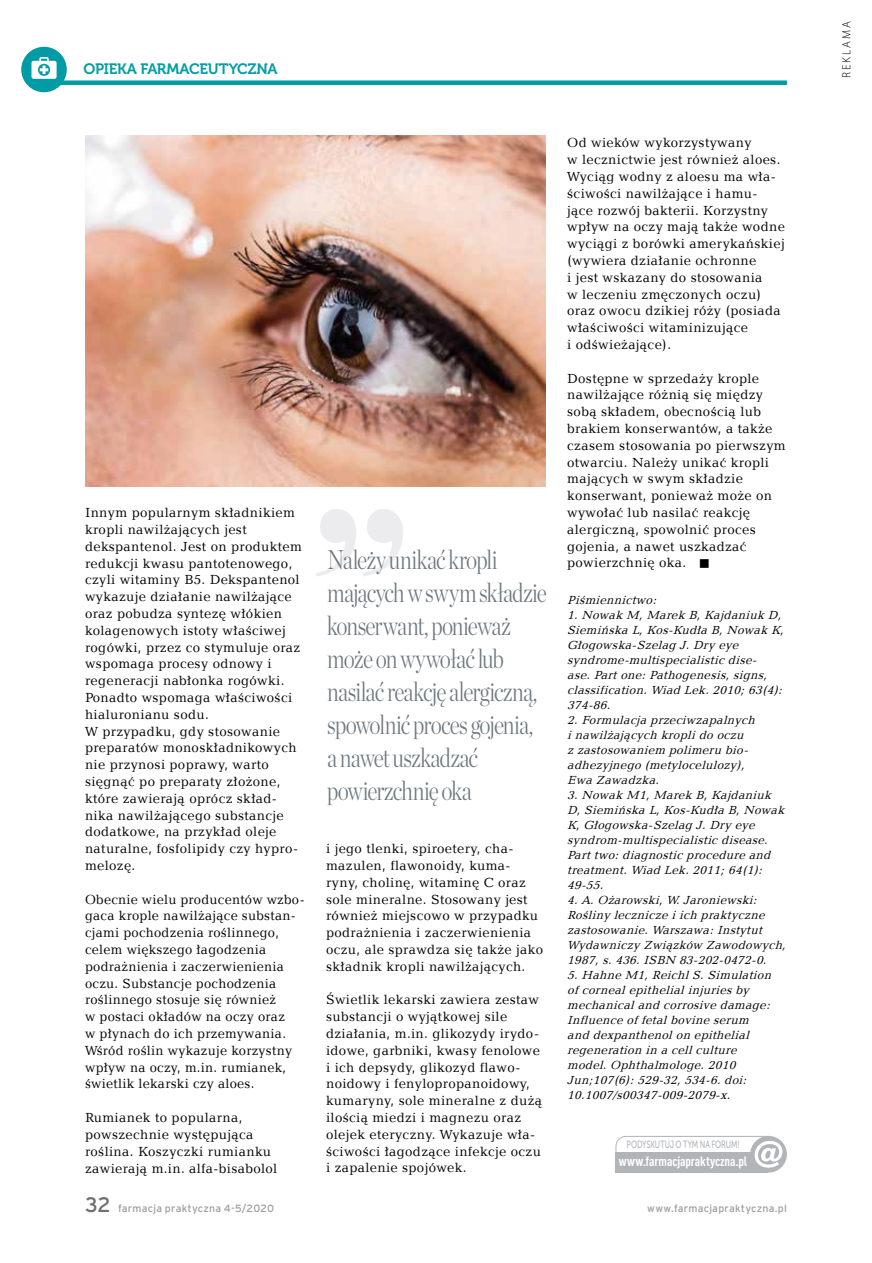
<style>
.page{position:relative;width:872px;height:1263px;background:#fff}
.page>*{position:absolute;margin:0;border:0;box-sizing:border-box;transform-origin:0 0}
.t1{font:italic 212.7px "Bauer Bodni Blk EU";color:#ececee}
.t2{font:300 27px/33px "Chronicle Disp Cond";letter-spacing:-.035em;color:#6c787f;scale:.93 1}
.t3{font:21px "Interstate PL";color:#706f6f}
.t4{font:15px "Museo 700";letter-spacing:-.02em;color:#009ea4}
.t5{font:13.5px/16.8px "Candida EU";letter-spacing:.025em;color:#000}
.t6{font:700 13.35px "DIN Cond";letter-spacing:-.01em;color:#fff}
.t7{font:italic 12px/15px "Candida EU";letter-spacing:.025em;color:#000}
.t8{font:300 12px "Myriad Pro";color:#000}
.t9{font:10.5px "Interstate PL";letter-spacing:.02em;color:#9d9d9c}
.t10{font:10.5px "Museo Sans 500";letter-spacing:-.015em;color:#b1b5ba;scale:.71 1}
</style>
<div class="page">
<div style="left:615px;top:1152px;width:153px;height:20px;background:#b1b5ba"></div>
<div style="left:750px;top:1136px;width:37px;height:36px;background:#b1b5ba;border-radius:50%"></div>
<svg style="left:615px;top:1135px;width:167px;height:32px"></svg>
<div style="left:60px;top:80px;width:727px;height:5px;background:#009ba4"></div>
<div style="left:21px;top:47px;width:46px;height:45px;background:#009ba4;border-radius:50%"></div>
<svg style="left:31px;top:57px;width:26px;height:22px"></svg>
<img style="left:85px;top:135px;width:461px;height:351px">
<p class="t4" style="left:84px;top:60px;width:195px">OPIEKA FARMACEUTYCZNA</p>
<p class="t5" style="left:85px;top:504px;width:218px">Innym popularnym składnikiem kropli nawilżających jest dekspantenol. Jest on produktem redukcji kwasu pantotenowego, czyli witaminy B5. Dekspantenol wykazuje działanie nawilżające oraz pobudza syntezę włókien kolagenowych istoty właściwej rogówki, przez co stymuluje oraz wspomaga procesy odnowy i regeneracji nabłonka rogówki.<br>Ponadto wspomaga właściwości hialuronianu sodu.<br>W przypadku, gdy stosowanie preparatów monoskładnikowych nie przynosi poprawy, warto sięgnąć po preparaty złożone, które zawierają oprócz skład&shy;nika nawilżającego substancje dodatkowe, na przykład oleje naturalne, fosfolipidy czy hypro&shy;melozę.</p>
<p class="t5" style="left:85px;top:890px;width:221px">Obecnie wielu producentów wzbo&shy;gaca krople nawilżające substan&shy;cjami pochodzenia roślinnego, celem większego łagodzenia podrażnienia i zaczerwienienia oczu. Substancje pochodzenia roślinnego stosuje się również<br>w postaci okładów na oczy oraz<br>w płynach do ich przemywania.<br>Wśród roślin wykazuje korzystny wpływ na oczy, m.in. rumianek, świetlik lekarski czy aloes.</p>
<p class="t5" style="left:85px;top:1109px;width:194px">Rumianek to popularna, powszechnie występująca roślina. Koszyczki rumianku zawierają m.in. alfa-bisabolol</p>
<h1 class="t1" style="left:297px;top:450px;width:107px">”</h1>
<h2 class="t2" style="left:327px;top:541px;width:238px">Należy unikać kropli mających w swym składzie konserwant, ponieważ może on wywołać lub nasilać reakcję alergiczną, spowolnić proces gojenia, a nawet uszkadzać powierzchnię oka</h2>
<p class="t5" style="left:326px;top:840px;width:218px">i jego tlenki, spiroetery, cha&shy;mazulen, flawonoidy, kuma&shy;ryny, cholinę, witaminę C oraz sole mineralne. Stosowany jest również miejscowo w przypadku podrażnienia i zaczerwienienia oczu, ale sprawdza się także jako składnik kropli nawilżających.</p>
<p class="t5" style="left:326px;top:991px;width:217px">Świetlik lekarski zawiera zestaw substancji o wyjątkowej sile działania, m.in. glikozydy irydo&shy;idowe, garbniki, kwasy fenolowe i ich depsydy, glikozyd flawo&shy;noidowy i fenylopropanoidowy, kumaryny, sole mineralne z dużą ilością miedzi i magnezu oraz olejek eteryczny. Wykazuje wła&shy;ściwości łagodzące infekcje oczu i zapalenie spojówek.</p>
<p class="t5" style="left:567px;top:134px;width:219px">Od wieków wykorzystywany<br>w lecznictwie jest również aloes.<br>Wyciąg wodny z aloesu ma wła&shy;ściwości nawilżające i hamu&shy;jące rozwój bakterii. Korzystny wpływ na oczy mają także wodne wyciągi z borówki amerykańskiej (wywiera działanie ochronne<br>i jest wskazany do stosowania<br>w leczeniu zmęczonych oczu) oraz owocu dzikiej róży (posiada właściwości witaminizujące<br>i odświeżające).</p>
<p class="t5" style="left:567px;top:369px;width:220px">Dostępne w sprzedaży krople nawilżające różnią się między sobą składem, obecnością lub brakiem konserwantów, a także czasem stosowania po pierwszym otwarciu. Należy unikać kropli mających w swym składzie konserwant, ponieważ może on wywołać lub nasilać reakcję alergiczną, spowolnić proces gojenia, a nawet uszkadzać powierzchnię oka. ■</p>
<p class="t7" style="left:567px;top:592px;width:224px">Piśmiennictwo:<br>1.Nowak M,Marek B,Kajdaniuk D,<br>Siemińska L,Kos-Kudła B,Nowak K,<br>Głogowska-Szelag J.Dry eye syndrome-multispecialisticdise&shy;ase.Partone:Pathogenesis,signs, classification.Wiad Lek.2010;63(4):<br>374-86.<br>2.Formulacja przeciwzapalnych inawilżających kroplido oczu zzastosowaniem polimeru bio&shy;adhezyjnego (metylocelulozy),<br>Ewa Zawadzka.<br>3.Nowak M1,Marek B,Kajdaniuk<br>D,Siemińska L,Kos-Kudła B,Nowak<br>K,Głogowska-Szelag J.Dry eye syndrom-multispecialisticdisease.<br>Parttwo:diagnosticprocedure and treatment.Wiad Lek.2011;64(1):<br>49-55.<br>4.A.Ożarowski,W.Jaroniewski:<br>Rośliny lecznicze iich praktyczne zastosowanie.Warszawa:Instytut<br>Wydawniczy Związków Zawodowych,<br>1987,s.436.ISBN 83-202-0472-0.<br>5.Hahne M1,ReichlS.Simulation ofcornealepithelialinjuriesby mechanicaland corrosive damage:<br>Influence offetalbovine serum<br>and dexpanthenolon epithelial regeneration in a cellculture model.Ophthalmologe.2010<br>Jun;107(6):529-32,534-6.doi:<br>10.1007/s00347-009-2079-x.</p>
<p class="t10" style="left:626px;top:1138px;width:161px">PODYSKUTUJ O TYM NA FORUM!</p>
<p class="t6" style="left:619px;top:1153px;width:130px">www.farmacjapraktyczna.pl</p>
<h3 class="t3" style="left:85px;top:1192px;width:27px">32</h3>
<p class="t9" style="left:118px;top:1202px;width:157px">farmacja praktyczna 4-5/2020</p>
<p class="t9" style="left:647px;top:1202px;width:141px">www.farmacjapraktyczna.pl</p>
<p class="t8" style="left:839px;top:78px;width:58px;rotate:-90deg">R E K L A M A</p>
</div>
